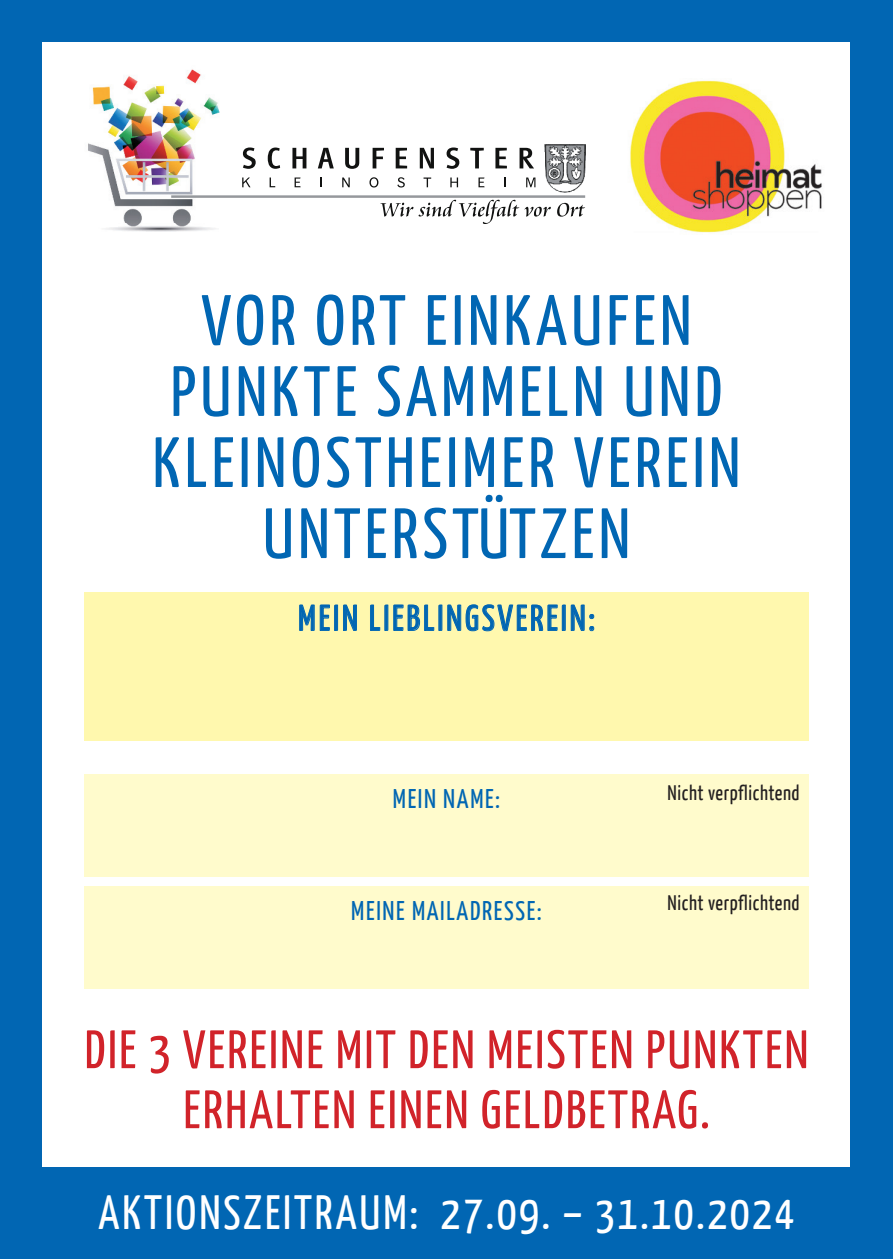
<style>
.page{position:relative;width:893px;height:1259px;background:#0166b3}
.page>*{position:absolute;margin:0;border:0;box-sizing:border-box;transform-origin:0 0}
.t1{font:71.1px/71.1px "Yanone Kaffeesatz";letter-spacing:.06em;color:#0166b3;text-align:center}
.t2{font:54px/60px "Yanone Kaffeesatz";letter-spacing:.04em;color:#d1232a;text-align:center}
.t3{font:48px "Yanone Kaffeesatz";letter-spacing:.06em;color:#fff}
.t4{font:36px "Yanone Kaffeesatz";letter-spacing:.08em;color:#0166b3}
.t5{font:27px "Yanone Kaffeesatz";letter-spacing:.06em;color:#0166b3}
.t6{font:21px "Yanone Kaffeesatz";letter-spacing:.03em;color:#231f20}
</style>
<div class="page">
<div style="left:43px;top:43px;width:807px;height:1124px;background:#fff"></div>
<img style="left:88px;top:69px;width:156px;height:163px">
<img style="left:544px;top:144px;width:42px;height:49px">
<svg style="left:243px;top:147px;width:13px;height:22px"></svg>
<svg style="left:268px;top:147px;width:12px;height:22px"></svg>
<svg style="left:292px;top:148px;width:14px;height:20px"></svg>
<svg style="left:318px;top:148px;width:16px;height:20px"></svg>
<svg style="left:345px;top:148px;width:14px;height:21px"></svg>
<svg style="left:373px;top:148px;width:11px;height:20px"></svg>
<svg style="left:396px;top:148px;width:11px;height:20px"></svg>
<svg style="left:420px;top:148px;width:14px;height:20px"></svg>
<svg style="left:447px;top:147px;width:12px;height:22px"></svg>
<svg style="left:470px;top:148px;width:14px;height:20px"></svg>
<svg style="left:495px;top:148px;width:12px;height:20px"></svg>
<svg style="left:520px;top:148px;width:14px;height:20px"></svg>
<svg style="left:242px;top:177px;width:9px;height:10px"></svg>
<svg style="left:270px;top:177px;width:5px;height:10px"></svg>
<svg style="left:295px;top:177px;width:6px;height:10px"></svg>
<svg style="left:320px;top:177px;width:2px;height:10px"></svg>
<svg style="left:342px;top:177px;width:8px;height:10px"></svg>
<svg style="left:369px;top:177px;width:9px;height:10px"></svg>
<svg style="left:397px;top:177px;width:8px;height:10px"></svg>
<svg style="left:423px;top:177px;width:8px;height:10px"></svg>
<svg style="left:450px;top:177px;width:8px;height:10px"></svg>
<svg style="left:478px;top:177px;width:7px;height:10px"></svg>
<svg style="left:504px;top:177px;width:2px;height:10px"></svg>
<svg style="left:526px;top:177px;width:9px;height:10px"></svg>
<hr style="left:171px;top:195px;width:414px;height:3px;background:#95989c">
<svg style="left:380px;top:200px;width:205px;height:24px"></svg>
<img style="left:630px;top:80px;width:192px;height:153px">
<div style="left:84px;top:591px;width:725px;height:149px;background:#fff8ae"></div>
<svg style="left:299px;top:605px;width:15px;height:26px"></svg>
<svg style="left:320px;top:605px;width:37px;height:26px"></svg>
<svg style="left:370px;top:605px;width:18px;height:26px"></svg>
<svg style="left:394px;top:605px;width:48px;height:26px"></svg>
<svg style="left:448px;top:604px;width:146px;height:28px"></svg>
<div style="left:84px;top:774px;width:725px;height:102px;background:#fffbcc"></div>
<div style="left:84px;top:886px;width:725px;height:102px;background:#fffbcc"></div>
<p class="t1" style="left:153px;top:283px;width:589px">VOR ORT EINKAUFEN<br>PUNKTE SAMMELN UND<br>KLEINOSTHEIMER VEREIN<br>UNTERSTÜTZEN</p>
<p class="t4" style="left:298px;top:596px;width:298px">MEIN LIEBLINGSVEREIN:</p>
<p class="t5" style="left:393px;top:782px;width:109px">MEIN NAME:</p>
<p class="t5" style="left:351px;top:894px;width:192px">MEINE MAILADRESSE:</p>
<p class="t6" style="left:668px;top:779px;width:134px">Nicht verpflichtend</p>
<p class="t6" style="left:668px;top:890px;width:134px">Nicht verpflichtend</p>
<p class="t2" style="left:85px;top:1018px;width:725px">DIE 3 VEREINE MIT DEN MEISTEN PUNKTEN<br>ERHALTEN EINEN GELDBETRAG.</p>
<p class="t3" style="left:99px;top:1183px;width:697px">AKTIONSZEITRAUM: 27.09. – 31.10.2024</p>
</div>
